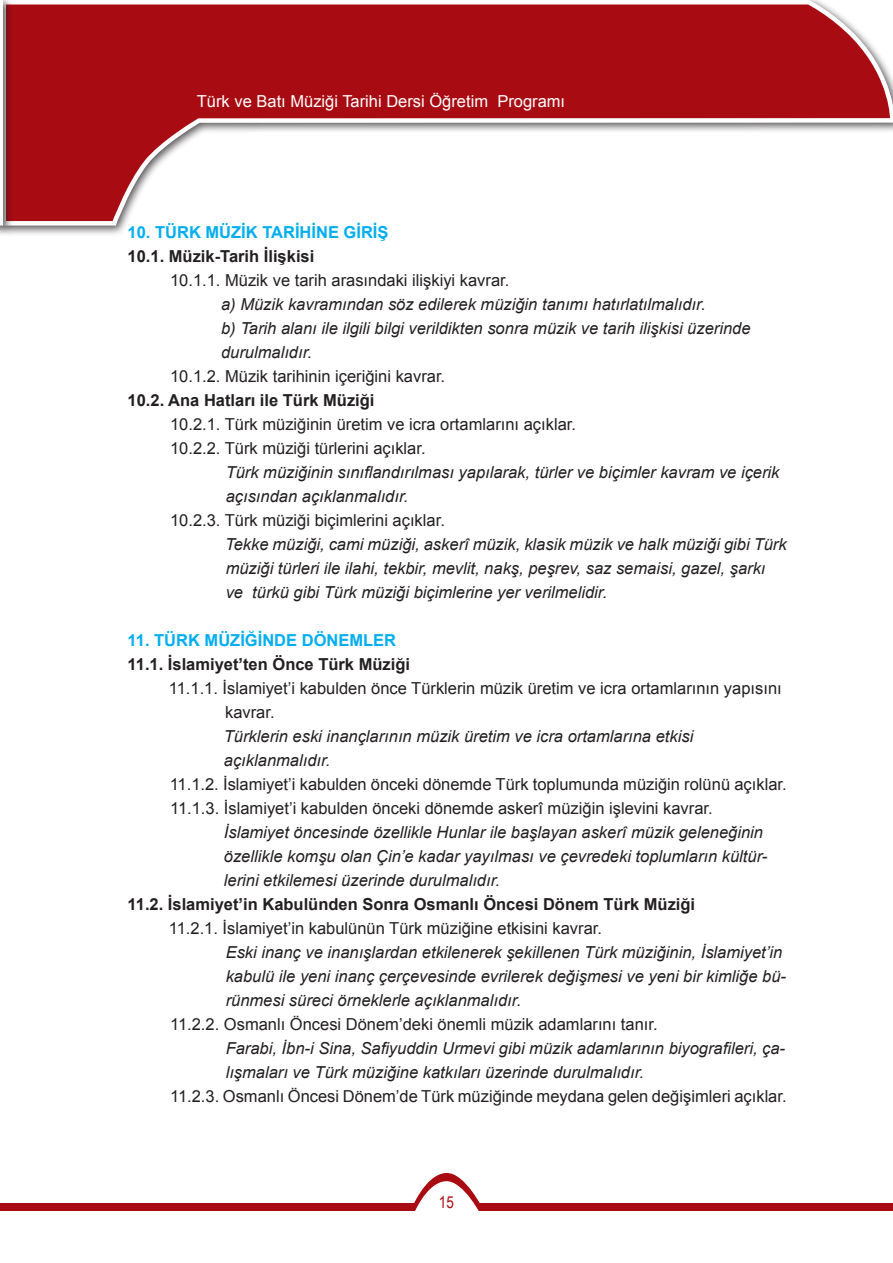
<style>
.page{position:relative;width:893px;height:1263px;background:#fff}
.page>*{position:absolute;margin:0;border:0;box-sizing:border-box;transform-origin:0 0}
.ana_metin_italik{font:italic 16.5px "Arial";color:#231f20}
.SAYI_GİRİNTİ{font:16.5px "Arial";color:#231f20}
.ana_metin{font:italic 16.5px "Arial";color:#231f20}
.ana_metin-2{font:16.5px "Arial";color:#231f20}
.ana_metin_bold{font:700 16.5px "Arial";color:#231f20}
.ana_metin_bold-2{font:16.5px "Arial";color:#231f20}
.MAVİ_BAŞLIK{font:700 16.5px "Arial";color:#00aeef}
.t1{font:16.5px "Arial";color:#fff}
.t2{font:16.5px "Arial Narrow";color:#a90b12}
</style>
<div class="page">
<div style="left:0;top:0;width:893px;height:237px;background:#231f20;opacity:.75"></div>
<svg style="left:14px;top:0;width:879px;height:228px"></svg>
<div style="left:480px;top:1203px;width:413px;height:8px;background:#a90b12"></div>
<div style="left:1px;top:1203px;width:414px;height:8px;background:#a90b12"></div>
<svg style="left:414px;top:1173px;width:66px;height:38px"></svg>
<div style="left:0;top:0;width:14px;height:237px;background:#231f20;opacity:.75"></div>
<svg style="left:0;top:0;width:5px;height:228px"></svg>
<p class="t1" style="left:197px;top:91px;width:370px">Türk ve Batı Müziği Tarihi Dersi Öğretim Programı</p>
<p class="MAVİ_BAŞLIK" style="left:128px;top:221px;width:262px">10. TÜRK MÜZİK TARİHİNE GİRİŞ</p>
<p class="ana_metin_bold" style="left:128px;top:245px;width:188px">10.1. Müzik-Tarih İlişkisi</p>
<p class="SAYI_GİRİNTİ" style="left:170px;top:269px;width:341px">10.1.1. Müzik ve tarih arasındaki ilişkiyi kavrar.</p>
<p class="ana_metin_italik" style="left:221px;top:293px;width:486px">a) Müzik kavramından söz edilerek müziğin tanımı hatırlatılmalıdır.</p>
<p class="ana_metin_italik" style="left:221px;top:317px;width:531px">b) Tarih alanı ile ilgili bilgi verildikten sonra müzik ve tarih ilişkisi üzerinde</p>
<p class="ana_metin_italik" style="left:221px;top:341px;width:93px">durulmalıdır.</p>
<p class="SAYI_GİRİNTİ" style="left:170px;top:365px;width:277px">10.1.2. Müzik tarihinin içeriğini kavrar.</p>
<p class="ana_metin_bold" style="left:128px;top:389px;width:248px">10.2. Ana Hatları ile Türk Müziği</p>
<p class="SAYI_GİRİNTİ" style="left:170px;top:413px;width:407px">10.2.1. Türk müziğinin üretim ve icra ortamlarını açıklar.</p>
<p class="SAYI_GİRİNTİ" style="left:170px;top:437px;width:257px">10.2.2. Türk müziği türlerini açıklar.</p>
<p class="ana_metin_italik" style="left:226px;top:461px;width:555px">Türk müziğinin sınıflandırılması yapılarak, türler ve biçimler kavram ve içerik</p>
<p class="ana_metin_italik" style="left:226px;top:485px;width:184px">açısından açıklanmalıdır.</p>
<p class="SAYI_GİRİNTİ" style="left:170px;top:509px;width:276px">10.2.3. Türk müziği biçimlerini açıklar.</p>
<p class="ana_metin_italik" style="left:225px;top:533px;width:563px">Tekke müziği, cami müziği, askerî müzik, klasik müzik ve halk müziği gibi Türk</p>
<p class="ana_metin_italik" style="left:226px;top:557px;width:541px">müziği türleri ile ilahi, tekbir, mevlit, nakş, peşrev, saz semaisi, gazel, şarkı</p>
<p class="ana_metin_italik" style="left:226px;top:581px;width:383px">ve türkü gibi Türk müziği biçimlerine yer verilmelidir.</p>
<p class="MAVİ_BAŞLIK" style="left:128px;top:629px;width:270px">11. TÜRK MÜZİĞİNDE DÖNEMLER</p>
<p class="ana_metin_bold" style="left:128px;top:653px;width:284px">11.1. İslamiyet’ten Önce Türk Müziği</p>
<p class="ana_metin-2" style="left:169px;top:677px;width:614px">11.1.1. İslamiyet’i kabulden önce Türklerin müzik üretim ve icra ortamlarının yapısını</p>
<p class="SAYI_GİRİNTİ" style="left:225px;top:701px;width:51px">kavrar.</p>
<p class="ana_metin" style="left:224px;top:725px;width:471px">Türklerin eski inançlarının müzik üretim ve icra ortamlarına etkisi</p>
<p class="ana_metin" style="left:224px;top:749px;width:108px">açıklanmalıdır.</p>
<p class="ana_metin-2" style="left:170px;top:773px;width:618px">11.1.2. İslamiyet’i kabulden önceki dönemde Türk toplumunda müziğin rolünü açıklar.</p>
<p class="SAYI_GİRİNTİ" style="left:170px;top:797px;width:544px">11.1.3. İslamiyet’i kabulden önceki dönemde askerî müziğin işlevini kavrar.</p>
<p class="ana_metin" style="left:224px;top:821px;width:541px">İslamiyet öncesinde özellikle Hunlar ile başlayan askerî müzik geleneğinin</p>
<p class="ana_metin" style="left:224px;top:845px;width:545px">özellikle komşu olan Çin’e kadar yayılması ve çevredeki toplumların kültür-</p>
<p class="ana_metin" style="left:224px;top:869px;width:278px">lerini etkilemesi üzerinde durulmalıdır.</p>
<p class="ana_metin_bold" style="left:128px;top:893px;width:569px">11.2. İslamiyet’in Kabulünden Sonra Osmanlı Öncesi Dönem Türk Müziği</p>
<p class="ana_metin_bold-2" style="left:169px;top:917px;width:435px">11.2.1. İslamiyet’in kabulünün Türk müziğine etkisini kavrar.</p>
<p class="ana_metin_italik" style="left:226px;top:941px;width:558px">Eski inanç ve inanışlardan etkilenerek şekillenen Türk müziğinin, İslamiyet’in</p>
<p class="ana_metin_italik" style="left:226px;top:965px;width:562px">kabulü ile yeni inanç çerçevesinde evrilerek değişmesi ve yeni bir kimliğe bü-</p>
<p class="ana_metin_italik" style="left:226px;top:989px;width:297px">rünmesi süreci örneklerle açıklanmalıdır.</p>
<p class="SAYI_GİRİNTİ" style="left:170px;top:1013px;width:489px">11.2.2. Osmanlı Öncesi Dönem’deki önemli müzik adamlarını tanır.</p>
<p class="ana_metin_italik" style="left:226px;top:1037px;width:561px">Farabi, İbn-i Sina, Safiyuddin Urmevi gibi müzik adamlarının biyografileri, ça-</p>
<p class="ana_metin_italik" style="left:226px;top:1061px;width:420px">lışmaları ve Türk müziğine katkıları üzerinde durulmalıdır.</p>
<p class="SAYI_GİRİNTİ" style="left:170px;top:1085px;width:618px">11.2.3. Osmanlı Öncesi Dönem’de Türk müziğinde meydana gelen değişimleri açıklar.</p>
<p class="t2" style="left:439px;top:1190px;width:17px">15</p>
</div>
